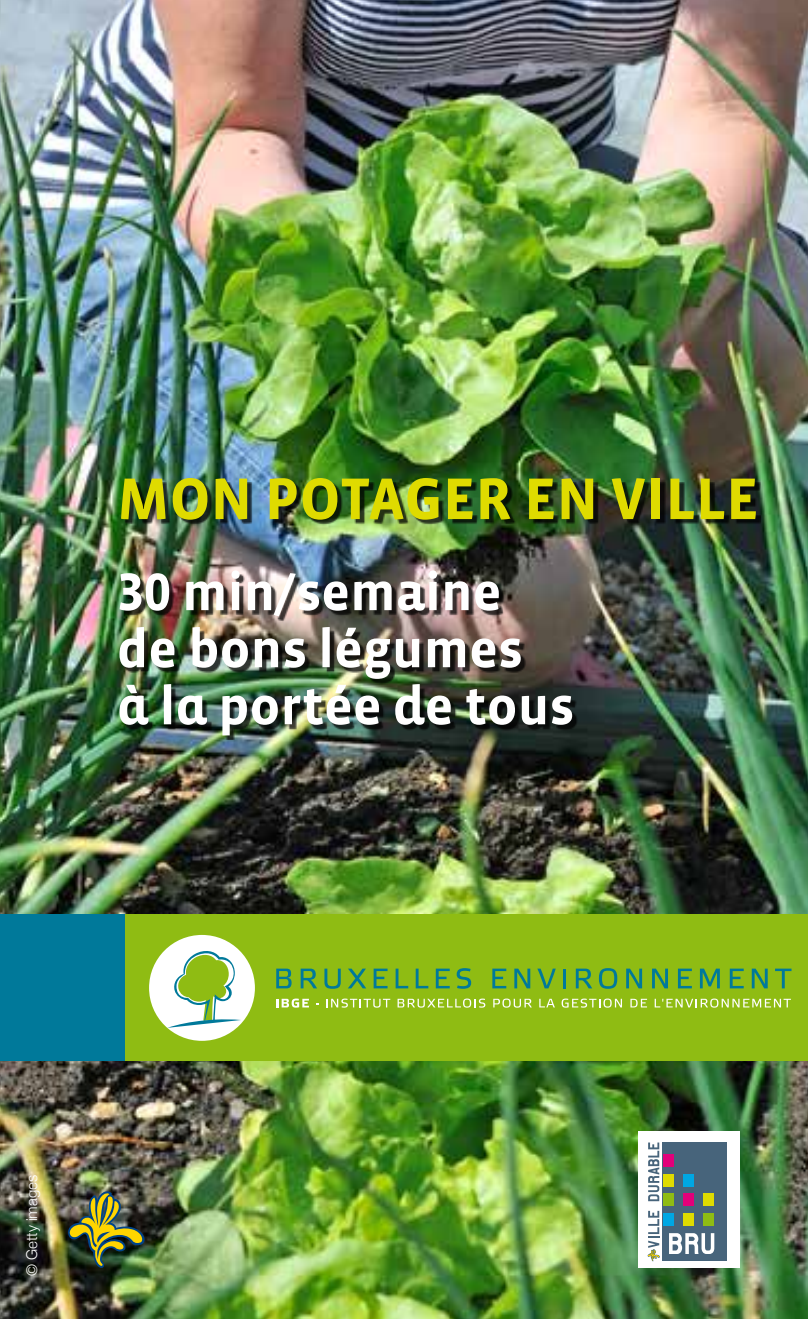
<style>
.page{position:relative;width:808px;height:1319px;background:#fff}
.page>*{position:absolute;margin:0;border:0;box-sizing:border-box;transform-origin:0 0}
.t1{font:700 60px "Vista Sans";color:#dfdb00}
.t2{font:700 54px/57px "Vista Sans";color:#fff}
.t3{font:700 54px "Vista Sans Alt";color:#fff}
.t4{font:300 15px "Helvetica Neue";color:#fff}
.s1{font-family:"Vista Sans Alt"}
</style>
<div class="page">
<img style="left:0;top:0;width:808px;height:1318px">
<div style="left:0;top:914px;width:808px;height:146px;background:#8fbc13"></div>
<svg style="left:276px;top:968px;width:16px;height:20px"></svg>
<svg style="left:301px;top:968px;width:16px;height:20px"></svg>
<svg style="left:324px;top:968px;width:17px;height:20px"></svg>
<svg style="left:348px;top:968px;width:18px;height:20px"></svg>
<svg style="left:374px;top:968px;width:14px;height:20px"></svg>
<svg style="left:396px;top:968px;width:12px;height:20px"></svg>
<svg style="left:416px;top:968px;width:12px;height:20px"></svg>
<svg style="left:436px;top:968px;width:14px;height:20px"></svg>
<svg style="left:457px;top:968px;width:14px;height:20px"></svg>
<svg style="left:492px;top:968px;width:14px;height:20px"></svg>
<svg style="left:514px;top:968px;width:16px;height:20px"></svg>
<svg style="left:537px;top:968px;width:19px;height:20px"></svg>
<hr style="left:563px;top:968px;width:3px;height:20px;background:#00799a">
<svg style="left:576px;top:968px;width:16px;height:20px"></svg>
<svg style="left:599px;top:968px;width:18px;height:20px"></svg>
<svg style="left:626px;top:968px;width:16px;height:20px"></svg>
<svg style="left:652px;top:968px;width:16px;height:20px"></svg>
<svg style="left:678px;top:968px;width:14px;height:20px"></svg>
<svg style="left:700px;top:968px;width:20px;height:20px"></svg>
<svg style="left:730px;top:968px;width:14px;height:20px"></svg>
<svg style="left:752px;top:968px;width:16px;height:20px"></svg>
<svg style="left:775px;top:968px;width:16px;height:20px"></svg>
<div style="left:0;top:914px;width:125px;height:146px;background:#00799a"></div>
<svg style="left:276px;top:998px;width:33px;height:9px"></svg>
<svg style="left:326px;top:998px;width:64px;height:9px"></svg>
<svg style="left:398px;top:998px;width:63px;height:9px"></svg>
<svg style="left:463px;top:998px;width:8px;height:9px"></svg>
<div style="left:464px;top:999px;width:6px;height:7px;background:#8fbc13;border-radius:50%"></div>
<svg style="left:474px;top:998px;width:11px;height:9px"></svg>
<svg style="left:493px;top:998px;width:39px;height:9px"></svg>
<svg style="left:539px;top:998px;width:16px;height:9px"></svg>
<svg style="left:562px;top:998px;width:60px;height:9px"></svg>
<svg style="left:630px;top:998px;width:17px;height:9px"></svg>
<svg style="left:655px;top:998px;width:136px;height:9px"></svg>
<div style="left:149px;top:934px;width:106px;height:106px;background:#fff;border-radius:50%"></div>
<svg style="left:170px;top:948px;width:71px;height:79px"></svg>
<img style="left:68px;top:1191px;width:77px;height:76px">
<div style="left:638px;top:1131px;width:101px;height:136px;background:#fff"></div>
<div style="left:663px;top:1142px;width:64px;height:118px;background:#47647b"></div>
<div style="left:663px;top:1154px;width:10px;height:13px;background:#e2007a"></div>
<div style="left:663px;top:1173px;width:10px;height:13px;background:#dfdb00"></div>
<div style="left:663px;top:1192px;width:10px;height:13px;background:#8fbc13"></div>
<div style="left:663px;top:1212px;width:10px;height:13px;background:#00a7e3"></div>
<div style="left:683px;top:1173px;width:11px;height:13px;background:#00a7e3"></div>
<div style="left:683px;top:1192px;width:11px;height:13px;background:#e2007a"></div>
<div style="left:703px;top:1192px;width:11px;height:13px;background:#dfdb00"></div>
<div style="left:683px;top:1212px;width:11px;height:13px;background:#dfdb00"></div>
<div style="left:703px;top:1212px;width:11px;height:13px;background:#8fbc13"></div>
<svg style="left:648px;top:1142px;width:11px;height:58px"></svg>
<svg style="left:647px;top:1210px;width:13px;height:51px"></svg>
<svg style="left:669px;top:1233px;width:45px;height:20px"></svg>
<div style="left:124px;top:481px;width:637px;height:258px;background:#000;opacity:.75"></div>
<p class="t1" style="left:117px;top:468px;width:643px">Mon potager en ville</p>
<p class="t2" style="left:117px;top:564px;width:407px"><span class="s1">30</span> min/semaine de bons légumes</p>
<p class="t3" style="left:117px;top:678px;width:459px">à la portée de tous</p>
<p class="t4" style="left:23px;top:1276px;width:103px;rotate:-90deg">© Getty images</p>
</div>
